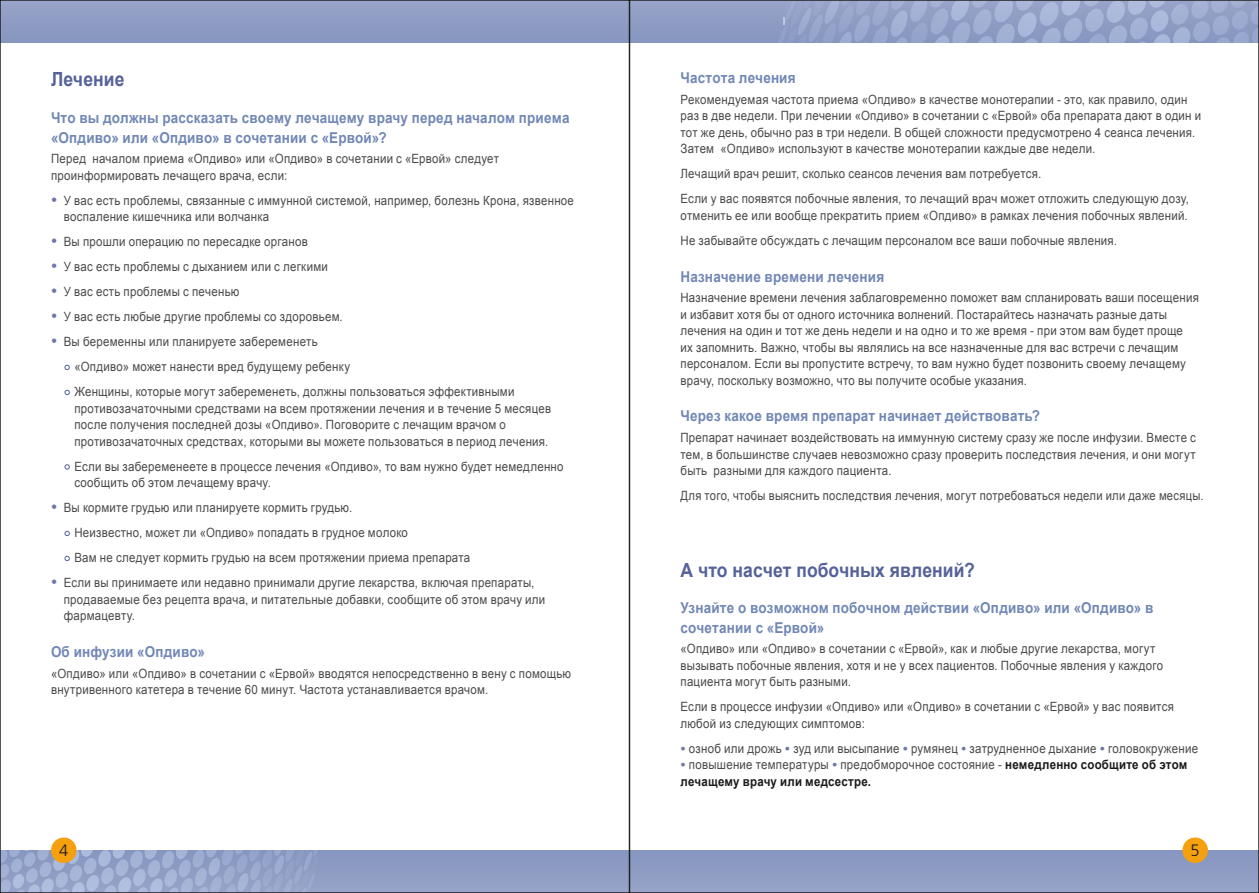
<style>
.page{position:relative;width:1259px;height:893px;background:#fff}
.page>*{position:absolute;margin:0;border:0;box-sizing:border-box;transform-origin:0 0}
.t1{font:700 19.5px "Arial";letter-spacing:.005em;color:#556298;scale:.9 1}
.t2{font:300 16.5px "Frutiger";color:#1b1a19}
.t3{font:700 15px/19.5px "Arial";letter-spacing:.015em;color:#7187b5;scale:.9 1}
.t4{font:12.75px/16.5px "Arial";letter-spacing:.02em;color:#4a4a4b;scale:.9 1}
.t5{font:700 12.75px/16.5px "Arial";letter-spacing:.02em;color:#1b1a19;scale:.9 1}
.t6{font:12.75px "Arial";letter-spacing:.02em;color:#4a4a4b;scale:.88 1}
.s1{font-size:17.55px;color:#6e76a7}
.s2{font-size:15px;color:#6e76a7}
.s3{font-weight:400;font-size:15px;color:#6e76a7}
.s4{font-weight:400;color:#4a4a4b}
</style>
<div class="page">
<div style="left:0;top:850px;width:1259px;height:43px;background:#8e9cc4"></div>
<svg style="left:2px;top:850px;width:312px;height:41px"></svg>
<div style="left:0;top:0;width:1259px;height:43px;background:#8f9cc4"></div>
<svg style="left:783px;top:2px;width:474px;height:41px"></svg>
<div style="left:51px;top:837px;width:26px;height:26px;background:#f4a00f;border-radius:50%"></div>
<div style="left:1182px;top:837px;width:26px;height:26px;background:#f4a00f;border-radius:50%"></div>
<svg style="left:64px;top:364px;width:6px;height:6px"></svg>
<svg style="left:64px;top:389px;width:6px;height:6px"></svg>
<svg style="left:64px;top:464px;width:6px;height:6px"></svg>
<svg style="left:64px;top:530px;width:6px;height:6px"></svg>
<svg style="left:64px;top:555px;width:6px;height:6px"></svg>
<h1 class="t1" style="left:51px;top:67px;width:83px">Лечение</h1>
<p class="t3" style="left:51px;top:108px;width:577px">Что вы должны рассказать своему лечащему врачу перед началом приема «Опдиво» или «Опдиво» в сочетании с «Ервой»?</p>
<p class="t4" style="left:51px;top:151px;width:499px">Перед началом приема «Опдиво» или «Опдиво» в сочетании с «Ервой» следует проинформировать лечащего врача, если:</p>
<p class="t4" style="left:64px;top:192px;width:568px;text-indent:-13px"><span class="s1">•</span> У вас есть проблемы, связанные с иммунной системой, например, болезнь Крона, язвенное воспаление кишечника или волчанка</p>
<p class="t4" style="left:51px;top:234px;width:287px"><span class="s1">•</span> Вы прошли операцию по пересадке органов</p>
<p class="t4" style="left:51px;top:259px;width:309px"><span class="s1">•</span> У вас есть проблемы с дыханием или с легкими</p>
<p class="t4" style="left:51px;top:284px;width:211px"><span class="s1">•</span> У вас есть проблемы с печенью</p>
<p class="t4" style="left:51px;top:309px;width:326px"><span class="s1">•</span> У вас есть любые другие проблемы со здоровьем.</p>
<p class="t4" style="left:74px;top:329px;width:490px;line-height:25px;text-indent:-23px"><span class="s1">•</span> Вы беременны или планируете забеременеть<br>«Опдиво» может нанести вред будущему ребенку<br>Женщины, которые могут забеременеть, должны пользоваться эффективными</p>
<p class="t4" style="left:74px;top:400px;width:531px">противозачаточными средствами на всем протяжении лечения и в течение 5 месяцев после получения последней дозы «Опдиво». Поговорите с лечащим врачом о противозачаточных средствах, которыми вы можете пользоваться в период лечения.</p>
<p class="t4" style="left:74px;top:458px;width:545px">Если вы забеременеете в процессе лечения «Опдиво», то вам нужно будет немедленно сообщить об этом лечащему врачу.</p>
<p class="t4" style="left:74px;top:495px;width:441px;line-height:25px;text-indent:-23px"><span class="s1">•</span> Вы кормите грудью или планируете кормить грудью.<br>Неизвестно, может ли «Опдиво» попадать в грудное молоко<br>Вам не следует кормить грудью на всем протяжении приема препарата</p>
<p class="t4" style="left:64px;top:575px;width:536px;text-indent:-13px"><span class="s1">•</span> Если вы принимаете или недавно принимали другие лекарства, включая препараты, продаваемые без рецепта врача, и питательные добавки, сообщите об этом врачу или фармацевту.</p>
<p class="t3" style="left:51px;top:642px;width:173px">Об инфузии «Опдиво»</p>
<p class="t4" style="left:51px;top:665px;width:579px">«Опдиво» или «Опдиво» в сочетании с «Ервой» вводятся непосредственно в вену с помощью внутривенного катетера в течение 60 минут. Частота устанавливается врачом.</p>
<p class="t3" style="left:680px;top:69px;width:129px">Частота лечения</p>
<p class="t4" style="left:680px;top:91px;width:580px">Рекомендуемая частота приема «Опдиво» в качестве монотерапии - это, как правило, один раз в две недели. При лечении «Опдиво» в сочетании с «Ервой» оба препарата дают в один и тот же день, обычно раз в три недели. В общей сложности предусмотрено 4 сеанса лечения.<br>Затем «Опдиво» используют в качестве монотерапии каждые две недели.</p>
<p class="t4" style="left:680px;top:162px;width:566px;line-height:25px">Лечащий врач решит, сколько сеансов лечения вам потребуется.<br>Если у вас появятся побочные явления, то лечащий врач может отложить следующую дозу,</p>
<p class="t4" style="left:680px;top:203px;width:565px;line-height:25px">отменить ее или вообще прекратить прием «Опдиво» в рамках лечения побочных явлений.<br>Не забывайте обсуждать с лечащим персоналом все ваши побочные явления.</p>
<p class="t3" style="left:680px;top:267px;width:228px">Назначение времени лечения</p>
<p class="t4" style="left:680px;top:290px;width:577px">Назначение времени лечения заблаговременно поможет вам спланировать ваши посещения и избавит хотя бы от одного источника волнений. Постарайтесь назначать разные даты лечения на один и тот же день недели и на одно и то же время - при этом вам будет проще<br>их запомнить. Важно, чтобы вы являлись на все назначенные для вас встречи с лечащим персоналом. Если вы пропустите встречу, то вам нужно будет позвонить своему лечащему врачу, поскольку возможно, что вы получите особые указания.</p>
<p class="t3" style="left:680px;top:407px;width:401px">Через какое время препарат начинает действовать?</p>
<p class="t4" style="left:680px;top:429px;width:574px;text-align:justify">Препарат начинает воздействовать на иммунную систему сразу же после инфузии. Вместе с тем, в большинстве случаев невозможно сразу проверить последствия лечения, и они могут быть разными для каждого пациента.</p>
<p class="t6" style="left:680px;top:487px;width:596px">Для того, чтобы выяснить последствия лечения, могут потребоваться недели или даже месяцы.</p>
<h1 class="t1" style="left:680px;top:557px;width:329px">А что насчет побочных явлений?</h1>
<p class="t3" style="left:680px;top:599px;width:527px">Узнайте о возможном побочном действии «Опдиво» или «Опдиво» в сочетании с «Ервой»</p>
<p class="t4" style="left:680px;top:641px;width:538px">«Опдиво» или «Опдиво» в сочетании с «Ервой», как и любые другие лекарства, могут вызывать побочные явления, хотя и не у всех пациентов. Побочные явления у каждого пациента могут быть разными.</p>
<p class="t4" style="left:680px;top:699px;width:550px">Если в процессе инфузии «Опдиво» или «Опдиво» в сочетании с «Ервой» у вас появится любой из следующих симптомов:</p>
<p class="t4" style="left:680px;top:740px;width:576px"><span class="s2">•</span> озноб или дрожь <span class="s2">•</span> зуд или высыпание <span class="s2">•</span> румянец <span class="s2">•</span> затрудненное дыхание <span class="s2">•</span> головокружение</p>
<p class="t5" style="left:680px;top:757px;width:565px"><span class="s3">•</span> <span class="s4">повышение температуры</span> <span class="s3">•</span> <span class="s4">предобморочное состояние -</span> немедленно сообщите об этом лечащему врачу или медсестре.</p>
<p class="t2" style="left:59px;top:841px;width:11px">4</p>
<p class="t2" style="left:1190px;top:841px;width:11px">5</p>
</div>
